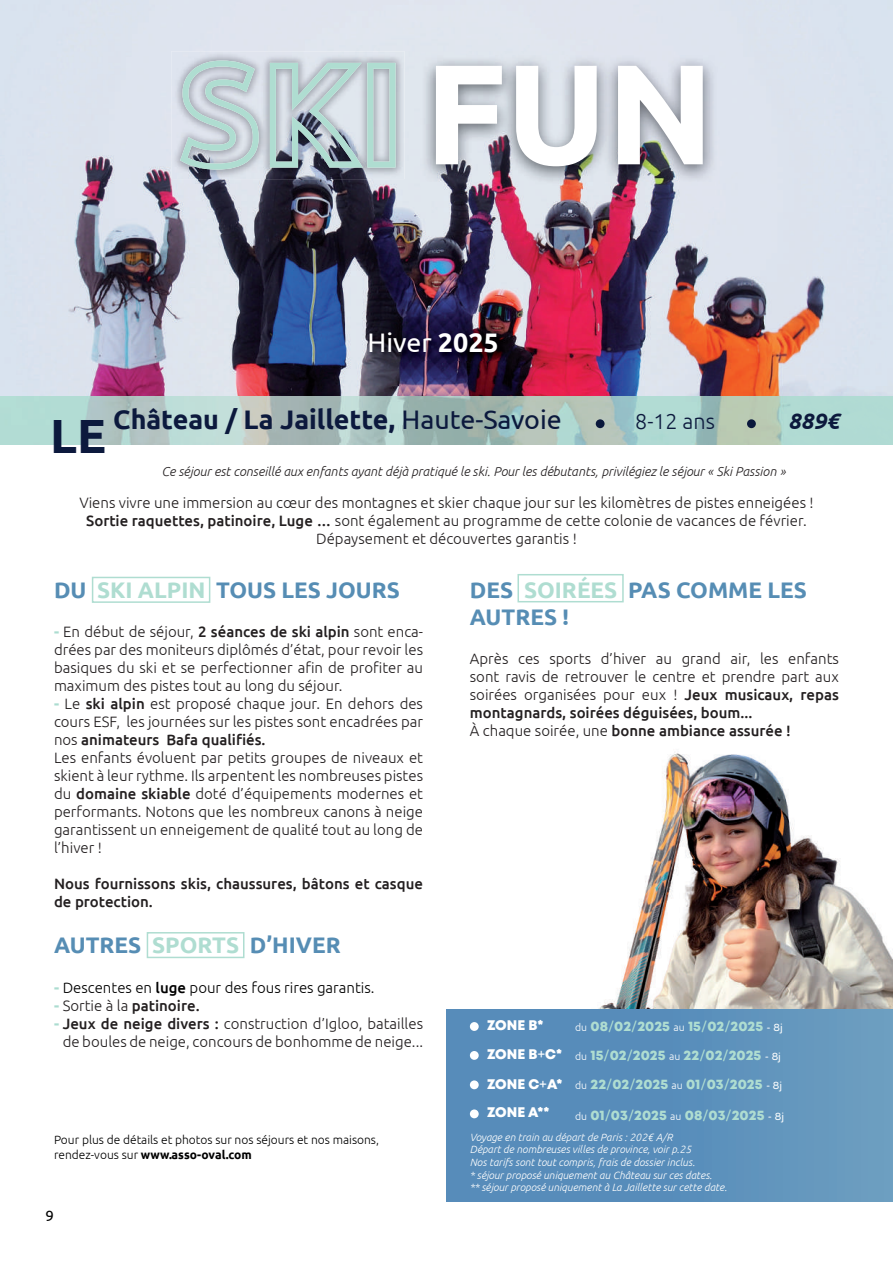
<style>
.page{position:relative;width:893px;height:1263px;background:#fff}
.page>*{position:absolute;margin:0;border:0;box-sizing:border-box;transform-origin:0 0}
.t1{font:700 142.2px "Ubuntu";color:#fff}
.t2{font:700 48px "Ubuntu";color:#0c193d}
.t3{font:700 26.85px "Ubuntu";color:#0c193d}
.t4{font:26.85px "Ubuntu";color:#fff}
.t5{font:700 22.5px/27px "Ubuntu";color:#568db4}
.t6{font:italic 700 22.5px "Ubuntu";color:#0c193d}
.t7{font:300 21.45px "Ubuntu";color:#0c193d}
.t8{font:300 15px/18px "Ubuntu";color:#231f20;text-align:center}
.t9{font:500 15px/18px "Ubuntu";color:#231f20}
.t10{font:300 15px "Ubuntu";color:#000001}
.t11{font:15px "Ubuntu";color:#000001}
.t12{font:13.95px/29.8px "Mont Heavy DEMO";color:#afddd1}
.t13{font:13.95px/29.8px "Mont Heavy DEMO";color:#fff}
.t14{font:italic 300 12.9px "Ubuntu";color:#231f20}
.t15{font:300 12px/14.4px "Ubuntu";color:#000001}
.t16{font:italic 300 10.5px/12.6px "Ubuntu";color:#fff}
.s1{font-weight:700}
.s2{font-weight:400}
.s3{font-weight:500}
.s4{color:#afddd1}
.s5{font-weight:700;color:#abdcd0}
.s6{font-weight:300}
.s7{font-family:"Ubuntu";font-weight:300;font-size:10.5px;color:#fff}
.s8{font-family:"Varela Round"}
.s9{font-family:"Varela Round";font-size:10.5px;color:#fff}
</style>
<div class="page">
<img style="left:598px;top:752px;width:295px;height:257px">
<img style="left:0;top:0;width:893px;height:444px">
<div style="left:596px;top:419px;width:9px;height:9px;background:#0a183c;border-radius:50%"></div>
<div style="left:747px;top:419px;width:9px;height:9px;background:#0a183c;border-radius:50%"></div>
<div style="left:92px;top:577px;width:118px;height:26px;border:2px solid #afddd1"></div>
<div style="left:517px;top:574px;width:107px;height:28px;border:2px solid #afddd1"></div>
<div style="left:147px;top:932px;width:97px;height:26px;border:2px solid #afddd1"></div>
<div style="left:446px;top:1009px;width:447px;height:192px;background:linear-gradient(to right,#5187b8,#689bbf)"></div>
<div style="left:470px;top:1022px;width:9px;height:9px;background:#fff;border-radius:50%"></div>
<div style="left:470px;top:1051px;width:9px;height:9px;background:#fff;border-radius:50%"></div>
<div style="left:470px;top:1080px;width:9px;height:9px;background:#fff;border-radius:50%"></div>
<div style="left:470px;top:1109px;width:9px;height:9px;background:#fff;border-radius:50%"></div>
<img style="left:368px;top:331px;width:137px;height:30px">
<img style="left:171px;top:51px;width:234px;height:128px">
<svg style="left:180px;top:61px;width:216px;height:109px;background:#b9cacd"></svg>
<img style="left:421px;top:55px;width:297px;height:131px">
<h1 class="t1" style="left:424px;top:28px;width:291px">FUN</h1>
<h3 class="t4" style="left:368px;top:327px;width:133px">Hiver <span class="s1">2025</span></h3>
<h2 class="t2" style="left:50px;top:407px;width:58px">LE</h2>
<h3 class="t3" style="left:113px;top:403px;width:450px">Château / La Jaillette, <span class="s2">Haute-Savoie</span></h3>
<h3 class="t7" style="left:635px;top:409px;width:81px">8-12 ans</h3>
<h3 class="t6" style="left:788px;top:407px;width:53px">889€</h3>
<p class="t14" style="left:162px;top:463px;width:625px">Ce séjour est conseillé aux enfants ayant déjà pratiqué le ski. Pour les débutants, privilégiez le séjour « Ski Passion »</p>
<p class="t8" style="left:79px;top:493px;width:736px">Viens vivre une immersion au cœur des montagnes et skier chaque jour sur les kilomètres de pistes enneigées !<br><span class="s3">Sortie raquettes, patinoire, Luge …</span> sont également au programme de cette colonie de vacances de février.<br>Dépaysement et découvertes garantis !</p>
<h3 class="t5" style="left:54px;top:576px;width:347px">DU <span class="s4">SKI ALPIN</span> TOUS LES JOURS</h3>
<h3 class="t5" style="left:470px;top:576px;width:338px">DES <span class="s4">SOIRÉES</span> PAS COMME LES<br>AUTRES !</h3>
<p class="t8" style="left:54px;top:622px;width:371px;text-align:justify"><span class="s5">-</span> En début de séjour, <span class="s3">2 séances de ski alpin</span> sont enca&shy;drées par des moniteurs diplômés d’état, pour revoir les basiques du ski et se perfectionner afin de profiter au maximum des pistes tout au long du séjour.</p>
<p class="t8" style="left:54px;top:694px;width:371px;text-align:left"><span class="s5">-</span> Le <span class="s3">ski alpin</span> est proposé chaque jour. En dehors des cours ESF, les journées sur les pistes sont encadrées par nos <span class="s3">animateurs Bafa qualifiés.<br></span>Les enfants évoluent par petits groupes de niveaux et skient à leur rythme. Ils arpentent les nombreuses pistes du <span class="s3">domaine skiable</span> doté d’équipements modernes et performants. Notons que les nombreux canons à neige garantissent un enneigement de qualité tout au long de l’hiver !</p>
<p class="t9" style="left:54px;top:874px;width:371px">Nous fournissons skis, chaussures, bâtons et casque de protection.</p>
<p class="t8" style="left:470px;top:649px;width:371px;text-align:left">Après ces sports d’hiver au grand air, les enfants sont ravis de retrouver le centre et prendre part aux soirées organisées pour eux ! <span class="s3">Jeux musicaux, repas montagnards, soirées déguisées, boum...<br></span>À chaque soirée, une <span class="s3">bonne ambiance assurée !</span></p>
<h3 class="t5" style="left:54px;top:931px;width:288px">AUTRES <span class="s4">SPORTS</span> D’HIVER</h3>
<p class="t10" style="left:54px;top:978px;width:322px"><span class="s5">-</span> Descentes en <span class="s3">luge</span> pour des fous rires garantis.</p>
<p class="t9" style="left:54px;top:996px;width:147px"><span class="s5">-</span> <span class="s6">Sortie à la</span> patinoire.</p>
<p class="t8" style="left:54px;top:1014px;width:371px"><span class="s5">-</span> <span class="s3">Jeux de neige divers :</span> construction d’Igloo, batailles de boules de neige, concours de bonhomme de neige...</p>
<p class="t13" style="left:487px;top:1011px;width:58px">ZONE B*</p>
<p class="t12" style="left:575px;top:1012px;width:209px"><span class="s7">du</span> 08<span class="s8">/</span>02<span class="s8">/</span>2025 <span class="s7">au</span> 15<span class="s8">/</span>02<span class="s8">/</span>2025 <span class="s9">- 8j</span></p>
<p class="t13" style="left:487px;top:1040px;width:77px">ZONE B<span class="s8">+</span>C*<br>ZONE C<span class="s8">+</span>A*</p>
<p class="t13" style="left:487px;top:1098px;width:64px">ZONE A**</p>
<p class="t12" style="left:575px;top:1041px;width:210px"><span class="s7">du</span> 15<span class="s8">/</span>02<span class="s8">/</span>2025 <span class="s7">au</span> 22<span class="s8">/</span>02<span class="s8">/</span>2025 <span class="s9">- 8j </span><span class="s7">du</span> 22<span class="s8">/</span>02<span class="s8">/</span>2025 <span class="s7">au</span> 01<span class="s8">/</span>03<span class="s8">/</span>2025 <span class="s9">- 8j </span><span class="s7">du</span> 01<span class="s8">/</span>03<span class="s8">/</span>2025 <span class="s7">au</span> 08<span class="s8">/</span>03<span class="s8">/</span>2025 <span class="s9">- 8j</span></p>
<p class="t15" style="left:54px;top:1132px;width:327px">Pour plus de détails et photos sur nos séjours et nos maisons, rendez-vous sur <span class="s1">www.asso-oval.com</span></p>
<p class="t16" style="left:470px;top:1130px;width:259px">Voyage en train au départ de Paris : 202€ A/R<br>Départ de nombreuses villes de province, voir p.25<br>Nos tarifs sont tout compris, frais de dossier inclus.<br>* séjour proposé uniquement au Château sur ces dates.<br>** séjour proposé uniquement à La Jaillette sur cette date.</p>
<p class="t11" style="left:46px;top:1206px;width:10px">9</p>
</div>
